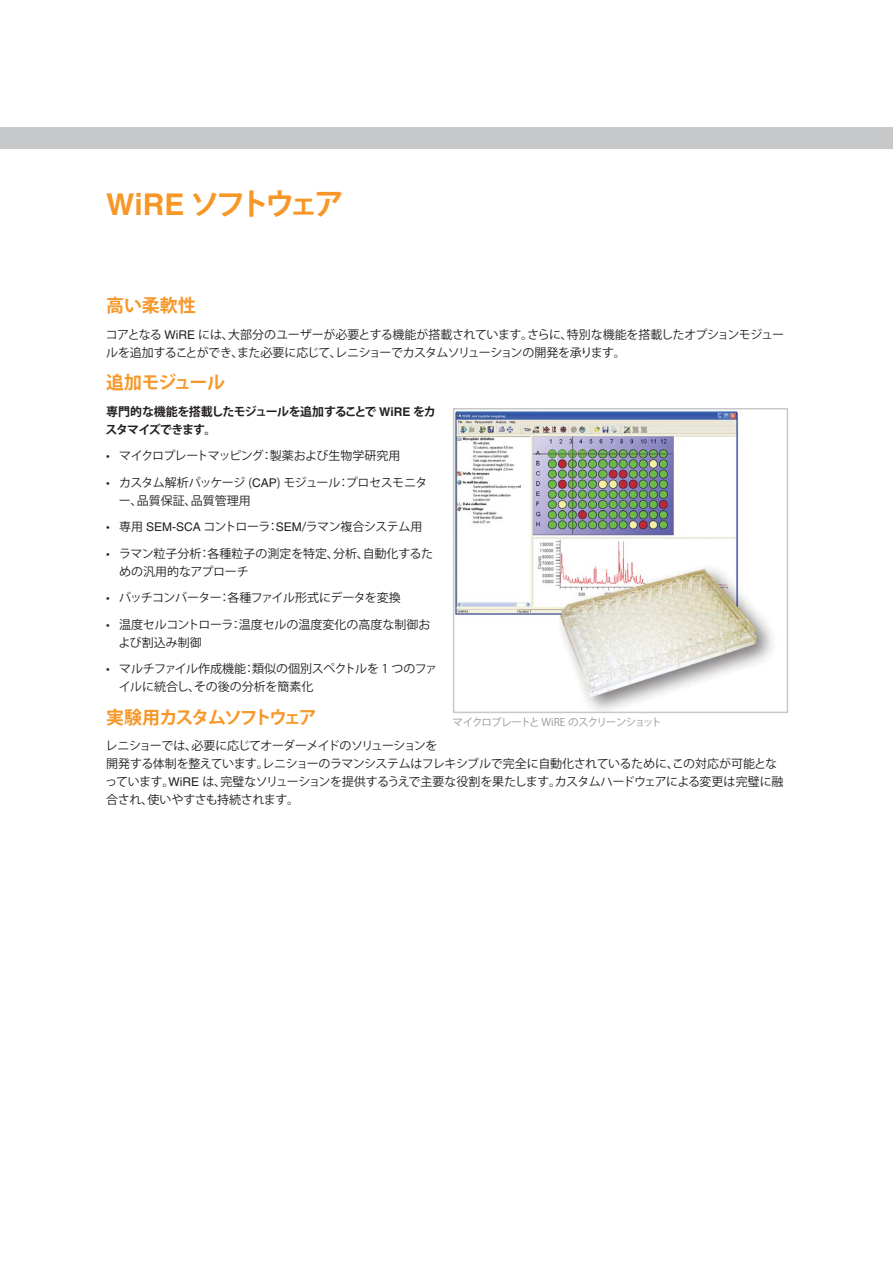
<style>
.page{position:relative;width:893px;height:1263px;background:#fff}
.page>*{position:absolute;margin:0;border:0;box-sizing:border-box;transform-origin:0 0}
.Heading{font:700 30px "Koz Go Std";letter-spacing:-.16em;color:#f79727}
.Sub_heading{font:700 18px "Koz Go Std";letter-spacing:-.11em;color:#f79727}
.Sub_heading-2{font:700 18px "Koz Go Std";letter-spacing:-.055em;color:#f79727}
.Sub_heading-3{font:700 18px "Koz Go Std";letter-spacing:-.085em;color:#f79727}
.Text{font:12px/18px "Koz Go Std";letter-spacing:-.03em;color:#231f20}
.Text-2{font:12px/18px "Koz Go Std";color:#231f20}
.Text-3{font:12px/18px "Koz Go Std";letter-spacing:-.01em;color:#231f20}
.Text_bold{font:700 12px/18px "Koz Go Std";letter-spacing:-.065em;color:#231f20}
.Text-4{font:12px "Koz Go Std";letter-spacing:-.055em;color:#231f20}
.Text-5{font:12px "Koz Go Std";letter-spacing:-.05em;color:#231f20}
.Caption_text_7pt{font:10.5px "Koz Go Std";letter-spacing:-.08em;color:#939598}
.s1{font-family:"Helvetica LT Pro"}
</style>
<div class="page">
<div style="left:0;top:128px;width:893px;height:21px;background:#c7c8ca"></div>
<img style="left:456px;top:411px;width:317px;height:299px">
<div style="left:453px;top:408px;width:335px;height:305px;border:2px solid #c7c8ca"></div>
<p class="Heading" style="left:106px;top:185px;width:239px"><span class="s1">WiRE</span> ソフトウェア</p>
<p class="Sub_heading-3" style="left:106px;top:294px;width:91px">高い柔軟性</p>
<p class="Text" style="left:106px;top:326px;width:680px">コアとなる <span class="s1">WiRE</span> には、大部分のユーザーが必要とする機能が搭載されています。さらに、特別な機能を搭載したオプションモジュールを追加することができ、また必要に応じて、レニショーでカスタムソリューションの開発を承ります。</p>
<p class="Sub_heading-2" style="left:106px;top:371px;width:120px">追加モジュール</p>
<p class="Text_bold" style="left:106px;top:403px;width:332px">専門的な機能を搭載したモジュールを追加することで <span class="s1">WiRE</span> をカスタマイズできます。</p>
<p class="Text-4" style="left:106px;top:448px;width:296px">• マイクロプレートマッピング：製薬および生物学研究用</p>
<p class="Text" style="left:119px;top:474px;width:310px;text-indent:-13px">• カスタム解析パッケージ (<span class="s1">CAP</span>) モジュール：プロセスモニター、品質保証、品質管理用</p>
<p class="Text" style="left:106px;top:518px;width:318px">• 専用 <span class="s1">SEM-SCA</span> コントローラ：<span class="s1">SEM</span>/ラマン複合システム用</p>
<p class="Text-2" style="left:119px;top:545px;width:316px;text-indent:-13px">• ラマン粒子分析：各種粒子の測定を特定、分析、自動化するための汎用的なアプローチ</p>
<p class="Text-5" style="left:106px;top:590px;width:296px">• バッチコンバーター：各種ファイル形式にデータを変換</p>
<p class="Text-2" style="left:118px;top:616px;width:314px;text-indent:-12px">• 温度セルコントローラ：温度セルの温度変化の高度な制御および割込み制御</p>
<p class="Text-3" style="left:119px;top:660px;width:320px;text-indent:-13px">• マルチファイル作成機能：類似の個別スペクトルを 1 つのファイルに統合し、その後の分析を簡素化</p>
<p class="Sub_heading" style="left:106px;top:705px;width:212px">実験用カスタムソフトウェア</p>
<p class="Text" style="left:105px;top:737px;width:680px">レニショーでは、必要に応じてオーダーメイドのソリューションを<br>開発する体制を整えています。レニショーのラマンシステムはフレキシブルで完全に自動化されているために、この対応が可能となっています。<span class="s1">WiRE</span> は、完璧なソリューションを提供するうえで主要な役割を果たします。カスタムハードウェアによる変更は完璧に融合され、使いやすさも持続されます。</p>
<p class="Caption_text_7pt" style="left:452px;top:715px;width:211px">マイクロプレートと WiRE のスクリーンショット</p>
</div>
